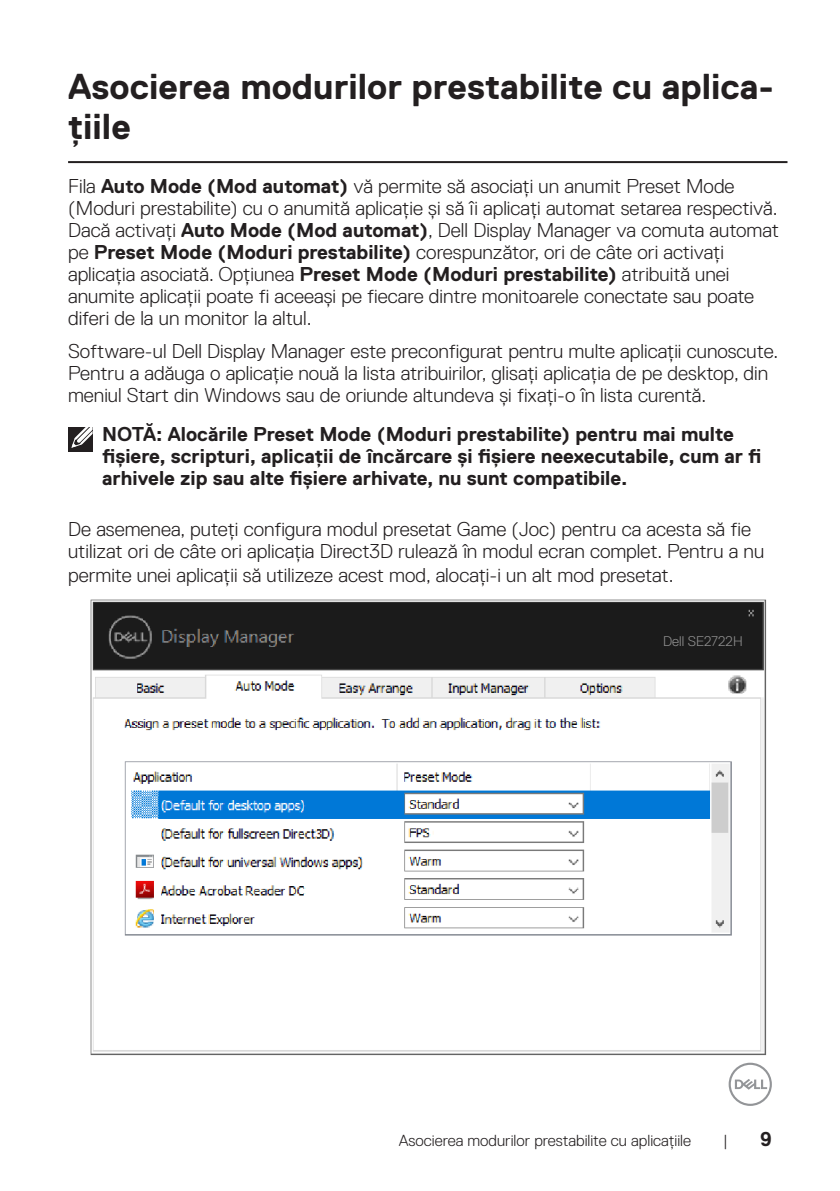
<style>
.page{position:relative;width:840px;height:1191px;background:#fff}
.page>*{position:absolute;margin:0;border:0;box-sizing:border-box;transform-origin:0 0}
.Head_1{font:700 36px/40px "Dell Replica";color:#231f20}
.Paragraph{font:300 20px/22px "Dell Replica";color:#231f20}
.Note{font:700 20px/22px "Dell Replica";color:#231f20}
.t1{font:300 16px "Dell Replica";color:#231f20}
.t2{font:300 14px "Dell Replica";color:#939393}
.s1{font-weight:700}
</style>
<div class="page">
<svg style="left:728px;top:1062px;width:43px;height:44px"></svg>
<hr style="left:68px;top:161px;width:719px;height:2px;background:#231f20">
<img style="left:90px;top:599px;width:677px;height:456px">
<div style="left:68px;top:427px;width:24px;height:24px;background:#231f20"></div>
<svg style="left:71px;top:427px;width:22px;height:22px"></svg>
<p class="Head_1" style="left:68px;top:66px;width:707px">Asocierea modurilor prestabilite cu aplica&shy;țiile</p>
<p class="Paragraph" style="left:68px;top:175px;width:712px">Fila <span class="s1">Auto Mode (Mod automat)</span> vă permite să asociaţi un anumit Preset Mode (Moduri prestabilite) cu o anumită aplicaţie şi să îi aplicaţi automat setarea respectivă.<br>Dacă activaţi <span class="s1">Auto Mode (Mod automat)</span>, Dell Display Manager va comuta automat pe <span class="s1">Preset Mode (Moduri prestabilite)</span> corespunzător, ori de câte ori activaţi aplicaţia asociată. Opţiunea <span class="s1">Preset Mode (Moduri prestabilite)</span> atribuită unei anumite aplicaţii poate fi aceeaşi pe fiecare dintre monitoarele conectate sau poate diferi de la un monitor la altul.</p>
<p class="Paragraph" style="left:68px;top:340px;width:711px">Software-ul Dell Display Manager este preconfigurat pentru multe aplicaţii cunoscute.<br>Pentru a adăuga o aplicaţie nouă la lista atribuirilor, glisaţi aplicaţia de pe desktop, din meniul Start din Windows sau de oriunde altundeva şi fixaţi-o în lista curentă.</p>
<p class="Note" style="left:102px;top:423px;width:660px">NOTĂ: Alocările Preset Mode (Moduri prestabilite) pentru mai multe fişiere, scripturi, aplicaţii de încărcare şi fişiere neexecutabile, cum ar fi arhivele zip sau alte fişiere arhivate, nu sunt compatibile.</p>
<p class="Paragraph" style="left:68px;top:518px;width:697px">De asemenea, puteţi configura modul presetat Game (Joc) pentru ca acesta să fie utilizat ori de câte ori aplicaţia Direct3D rulează în modul ecran complet. Pentru a nu</p>
<p class="Paragraph" style="left:68px;top:564px;width:606px">permite unei aplicaţii să utilizeze acest mod, alocaţi-i un alt mod presetat.</p>
<p class="t2" style="left:662px;top:633px;width:81px">Dell SE2722H</p>
<p class="t1" style="left:398px;top:1131px;width:294px">Asocierea modurilor prestabilite cu aplicațiile</p>
<p class="t1" style="left:722px;top:1131px;width:6px">|</p>
<p class="Note" style="left:759px;top:1127px;width:13px">9</p>
</div>
